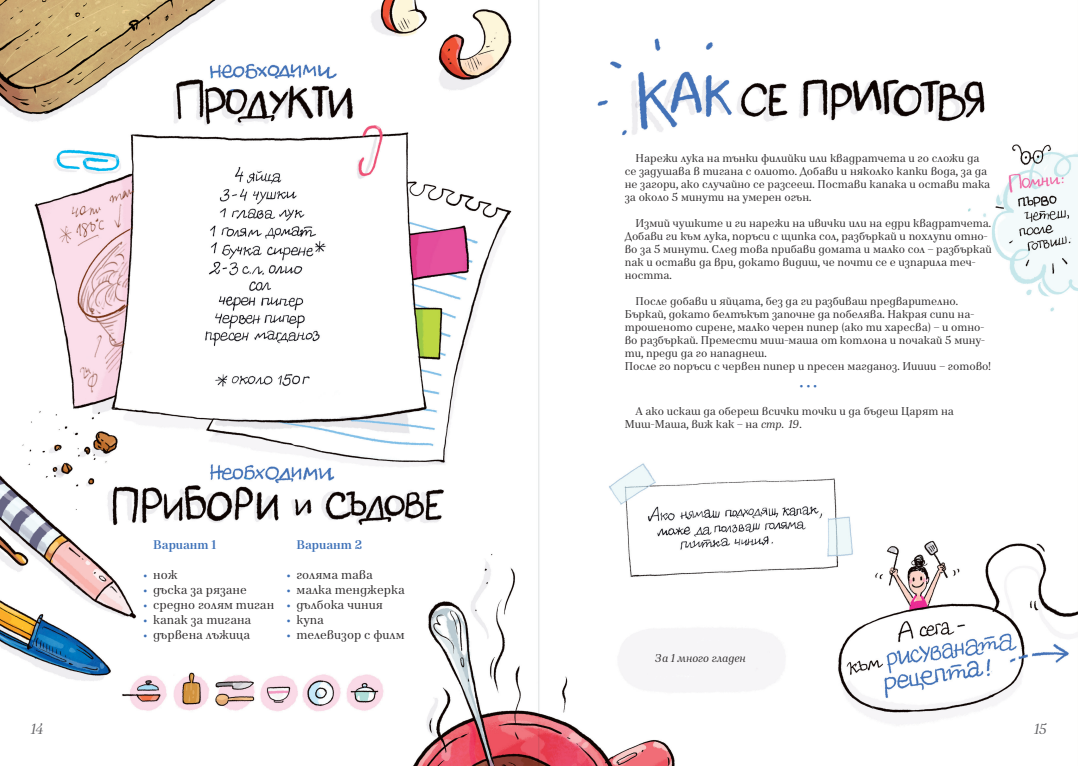
<style>
.page{position:relative;width:1078px;height:766px;background:#fff}
.page>*{position:absolute;margin:0;border:0;box-sizing:border-box;transform-origin:0 0}
.t1{font:italic 14px "Trimaran D";color:#636366}
.t2{font:12px/15px "Trimaran D";color:#2e2b2c}
.t3{font:700 12px "Trimaran D";color:#3d71b8}
.t4{font:12px/15px "Trimaran D";color:#3d71b8;text-align:justify}
.t5{font:11px "Trimaran D";color:#3d71b8}
.t6{font:10.8px/13px "Trimaran D";color:#2e2b2c}
.t7{font:italic 10.8px "Trimaran D";color:#2e2b2c}
.s1{font-style:italic}
</style>
<div class="page">
<img style="left:0;top:0;width:1077px;height:765px">
<p class="t3" style="left:153px;top:534px;width:65px">Вариант 1</p>
<p class="t2" style="left:153px;top:565px;width:122px">нож<br>дъска за рязане средно голям тиган капак за тигана дървена лъжица</p>
<p class="t3" style="left:296px;top:534px;width:67px">Вариант 2</p>
<p class="t2" style="left:296px;top:565px;width:110px">голяма тава малка тенджерка дълбока чиния купа<br>телевизор с филм</p>
<p class="t4" style="left:143px;top:566px;width:6px">• • • • •</p>
<p class="t4" style="left:286px;top:566px;width:6px">• • • • •</p>
<p class="t6" style="left:624px;top:150px;width:367px;text-indent:11px">Нарежи лука на тънки филийки или квадратчета и го сложи да се задушава в тигана с олиото. Добави и няколко капки вода, за да не загори, ако случайно се разсееш. Постави капака и остави така за около 5 минути на умерен огън.</p>
<p class="t6" style="left:624px;top:215px;width:368px;text-indent:11px">Измий чушките и ги нарежи на ивички или на едри квадратчета.<br>Добави ги към лука, поръси с щипка сол, разбъркай и похлупи отно&shy;во за 5 минути. След това прибави домата и малко сол – разбъркай пак и остави да ври, докато видиш, че почти се е изпарила теч&shy;ността.</p>
<p class="t6" style="left:624px;top:293px;width:367px;text-indent:11px">После добави и яйцата, без да ги разбиваш предварително.<br>Бъркай, докато белтъкът започне да побелява. Накрая сипи на&shy;трошеното сирене, малко черен пипер (ако ти харесва) – и отно&shy;во разбъркай. Премести миш−маша от котлона и почакай 5 мину&shy;ти, преди да го нападнеш.<br>После го поръси с червен пипер и пресен магданоз. Иииии – готово!</p>
<p class="t5" style="left:799px;top:376px;width:19px">• • •</p>
<p class="t6" style="left:624px;top:403px;width:330px;text-indent:11px">А ако искаш да обереш всички точки и да бъдеш Царят на<br>Миш-Маша, виж как – на <span class="s1">стр. 19</span>.</p>
<p class="t7" style="left:655px;top:649px;width:92px">За 1 много гладен</p>
<p class="t1" style="left:31px;top:717px;width:14px">14</p>
<p class="t1" style="left:1034px;top:717px;width:14px">15</p>
</div>
